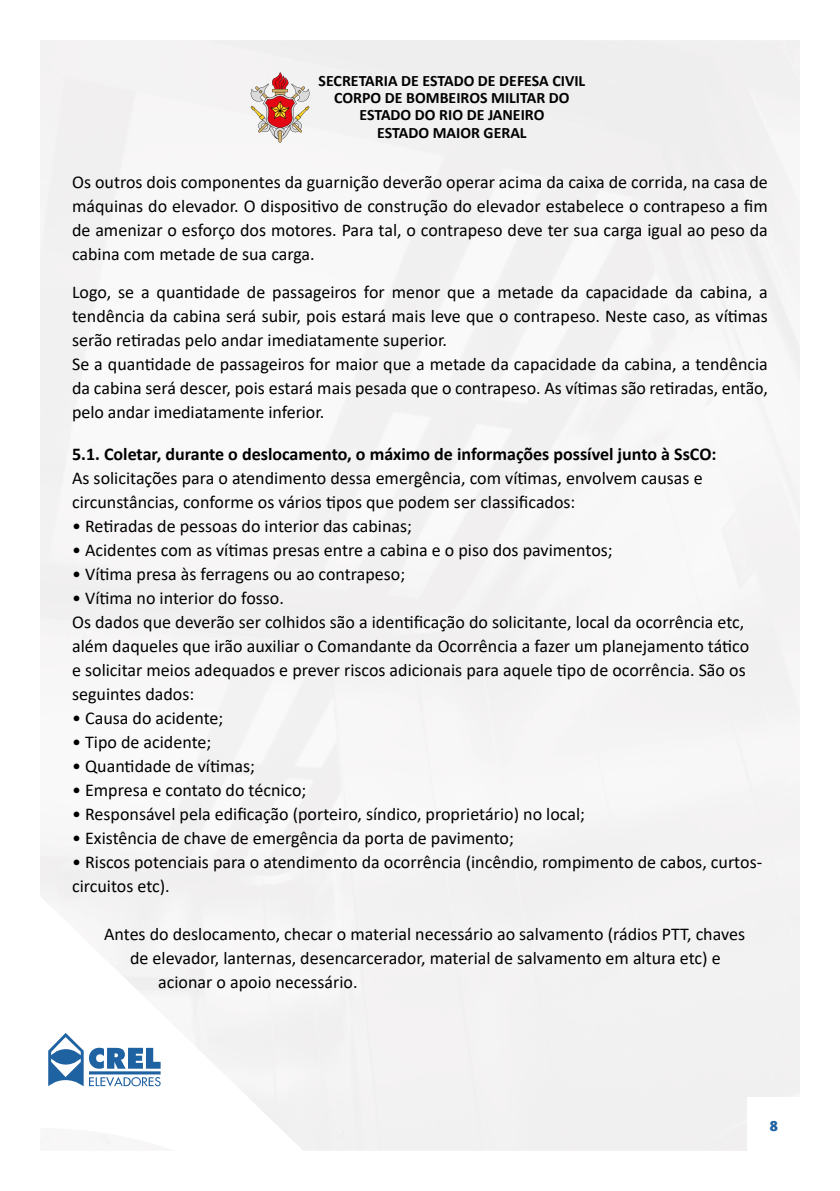
<style>
.page{position:relative;width:840px;height:1191px;background:#fff}
.page>*{position:absolute;margin:0;border:0;box-sizing:border-box;transform-origin:0 0}
.t1{font:18px/24px "Calibri";color:#000}
.t2{font:700 18px "Calibri";color:#000}
.t3{font:700 15.8px/17.2px "Calibri";color:#000;text-align:center}
.t4{font:700 15.8px "Amaranth";color:#1d61a1}
</style>
<div class="page">
<div style="left:0;top:0;width:839px;height:1191px;background:#f7f5f5"></div>
<svg style="left:250px;top:72px;width:60px;height:71px"></svg>
<p class="t3" style="left:318px;top:72px;width:268px">SECRETARIA DE ESTADO DE DEFESA CIVIL<br>CORPO DE BOMBEIROS MILITAR DO<br>ESTADO DO RIO DE JANEIRO<br>ESTADO MAIOR GERAL</p>
<p class="t1" style="left:72px;top:170px;width:697px;text-align:justify">Os outros dois componentes da guarnição deverão operar acima da caixa de corrida, na casa de máquinas do elevador. O dispositivo de construção do elevador estabelece o contrapeso a fim de amenizar o esforço dos motores. Para tal, o contrapeso deve ter sua carga igual ao peso da cabina com metade de sua carga.</p>
<p class="t1" style="left:72px;top:280px;width:697px">Logo, se a quantidade de passageiros for menor que a metade da capacidade da cabina, a tendência da cabina será subir, pois estará mais leve que o contrapeso. Neste caso, as vítimas serão retiradas pelo andar imediatamente superior.<br>Se a quantidade de passageiros for maior que a metade da capacidade da cabina, a tendência da cabina será descer, pois estará mais pesada que o contrapeso. As vítimas são retiradas, então, pelo andar imediatamente inferior.</p>
<p class="t2" style="left:72px;top:441px;width:645px">5.1. Coletar, durante o deslocamento, o máximo de informações possível junto à SsCO:</p>
<p class="t1" style="left:72px;top:465px;width:631px">As solicitações para o atendimento dessa emergência, com vítimas, envolvem causas e circunstâncias, conforme os vários tipos que podem ser classificados:</p>
<p class="t1" style="left:72px;top:513px;width:341px">• Retiradas de pessoas do interior das cabinas;</p>
<p class="t1" style="left:72px;top:537px;width:542px">• Acidentes com as vítimas presas entre a cabina e o piso dos pavimentos;</p>
<p class="t1" style="left:72px;top:561px;width:334px">• Vítima presa às ferragens ou ao contrapeso;</p>
<p class="t1" style="left:72px;top:585px;width:678px">• Vítima no interior do fosso.<br>Os dados que deverão ser colhidos são a identificação do solicitante, local da ocorrência etc, além daqueles que irão auxiliar o Comandante da Ocorrência a fazer um planejamento tático e solicitar meios adequados e prever riscos adicionais para aquele tipo de ocorrência. São os seguintes dados:</p>
<p class="t1" style="left:72px;top:705px;width:153px">• Causa do acidente;</p>
<p class="t1" style="left:72px;top:729px;width:141px">• Tipo de acidente;</p>
<p class="t1" style="left:72px;top:753px;width:184px">• Quantidade de vítimas;</p>
<p class="t1" style="left:72px;top:777px;width:236px">• Empresa e contato do técnico;</p>
<p class="t1" style="left:72px;top:801px;width:514px">• Responsável pela edificação (porteiro, síndico, proprietário) no local;</p>
<p class="t1" style="left:72px;top:825px;width:443px">• Existência de chave de emergência da porta de pavimento;</p>
<p class="t1" style="left:72px;top:849px;width:691px">• Riscos potenciais para o atendimento da ocorrência (incêndio, rompimento de cabos, curtos&shy;circuitos etc).</p>
<p class="t1" style="left:104px;top:921px;width:642px">Antes do deslocamento, checar o material necessário ao salvamento (rádios PTT, chaves</p>
<p class="t1" style="left:130px;top:945px;width:591px">de elevador, lanternas, desencarcerador, material de salvamento em altura etc) e</p>
<p class="t1" style="left:158px;top:969px;width:201px">acionar o apoio necessário.</p>
<p class="t4" style="left:769px;top:1115px;width:10px">8</p>
</div>
